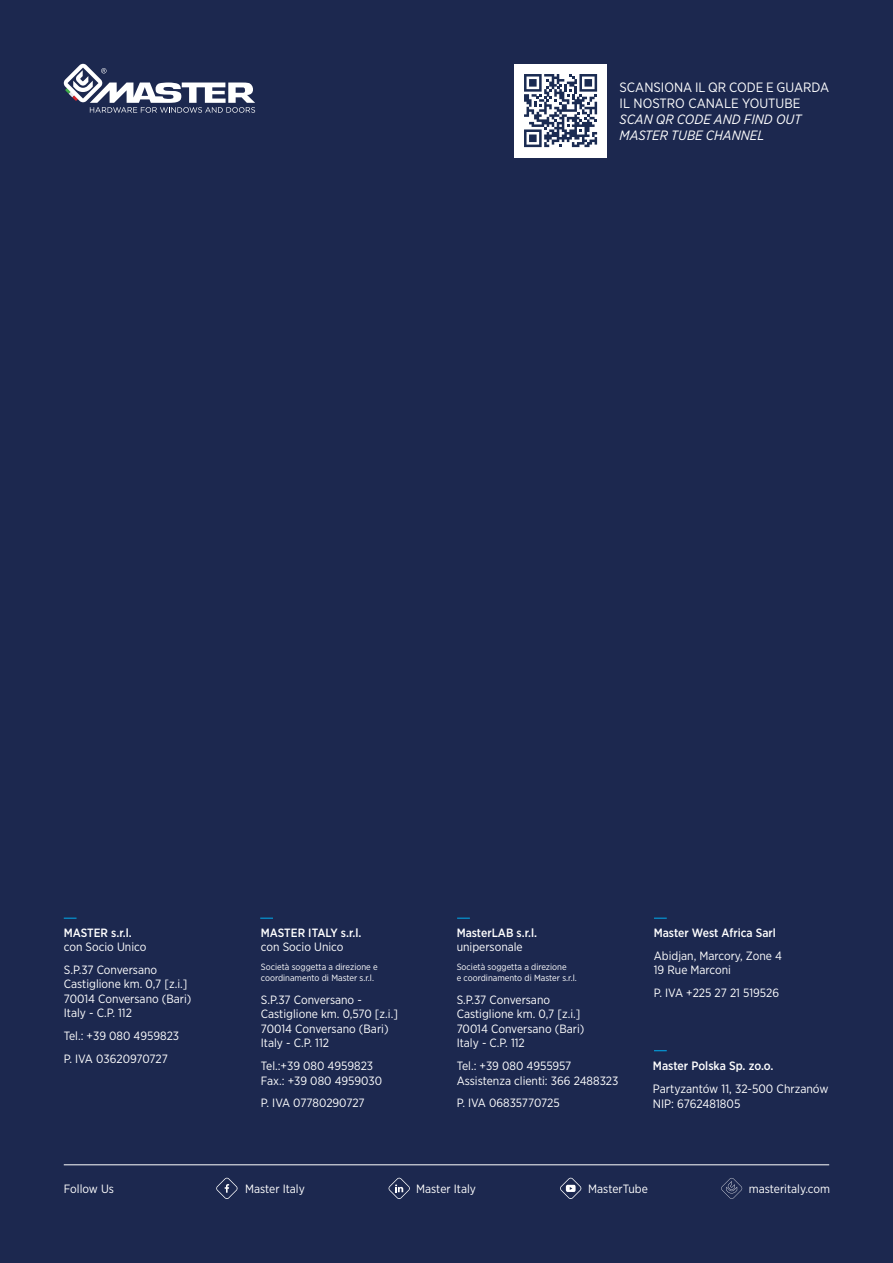
<style>
.page{position:relative;width:893px;height:1263px;background:#1c284f}
.page>*{position:absolute;margin:0;border:0;box-sizing:border-box;transform-origin:0 0}
.t1{font:13.5px/16.2px "Gotham Narrow";color:#fff}
.t2{font:italic 13.5px/16.2px "Gotham Narrow";color:#fff}
.t3{font:12.15px/14.5px "Gotham Narrow";color:#fff}
.t4{font:500 12.15px "Gotham Narrow";color:#fff}
.t5{font:12px/14.4px "Gotham Narrow";color:#fff}
.t6{font:500 12px "Gotham Narrow";color:#fff}
.t7{font:9px/10.8px "Gotham Narrow";color:#fff}
</style>
<div class="page">
<div style="left:514px;top:64px;width:93px;height:93px;background:#fff"></div>
<svg style="left:63px;top:63px;width:193px;height:50px"></svg>
<svg style="left:524px;top:74px;width:73px;height:73px"></svg>
<svg style="left:64px;top:918px;width:13px;height:1px"></svg>
<svg style="left:260px;top:918px;width:13px;height:1px"></svg>
<svg style="left:457px;top:918px;width:13px;height:1px"></svg>
<svg style="left:654px;top:918px;width:13px;height:1px"></svg>
<svg style="left:654px;top:1050px;width:13px;height:1px"></svg>
<hr style="left:64px;top:1164px;width:765px;height:1px;background:#fff">
<svg style="left:216px;top:1178px;width:22px;height:21px"></svg>
<svg style="left:389px;top:1178px;width:21px;height:21px"></svg>
<svg style="left:721px;top:1178px;width:21px;height:21px"></svg>
<svg style="left:560px;top:1178px;width:22px;height:21px"></svg>
<p class="t1" style="left:620px;top:79px;width:211px">SCANSIONA IL QR CODE E GUARDA<br>IL NOSTRO CANALE YOUTUBE</p>
<p class="t2" style="left:620px;top:111px;width:183px">SCAN QR CODE AND FIND OUT<br>MASTER TUBE CHANNEL</p>
<p class="t6" style="left:64px;top:925px;width:70px">MASTER s.r.l.</p>
<p class="t5" style="left:64px;top:935px;width:95px;line-height:23px">con Socio Unico<br>S.P.37 Conversano</p>
<p class="t5" style="left:64px;top:977px;width:129px">Castiglione km. 0,7 [z.i.]<br>70014 Conversano (Bari)<br>Italy - C.P. 112</p>
<p class="t5" style="left:64px;top:1024px;width:117px;line-height:23px">Tel.: +39 080 4959823<br>P. IVA 03620970727</p>
<p class="t6" style="left:261px;top:925px;width:102px">MASTER ITALY s.r.l.</p>
<p class="t5" style="left:261px;top:939px;width:84px">con Socio Unico</p>
<p class="t7" style="left:261px;top:961px;width:118px">Società soggetta a direzione e coordinamento di Master s.r.l.</p>
<p class="t5" style="left:261px;top:992px;width:139px">S.P.37 Conversano -<br>Castiglione km. 0,570 [z.i.]<br>70014 Conversano (Bari)<br>Italy - C.P. 112</p>
<p class="t5" style="left:261px;top:1058px;width:123px">Tel.:+39 080 4959823<br>Fax.: +39 080 4959030</p>
<p class="t5" style="left:261px;top:1096px;width:105px">P. IVA 07780290727</p>
<p class="t6" style="left:457px;top:925px;width:82px">MasterLAB s.r.l.</p>
<p class="t5" style="left:457px;top:939px;width:68px">unipersonale</p>
<p class="t7" style="left:457px;top:961px;width:122px">Società soggetta a direzione<br>e coordinamento di Master s.r.l.</p>
<p class="t5" style="left:457px;top:992px;width:129px">S.P.37 Conversano<br>Castiglione km. 0,7 [z.i.]<br>70014 Conversano (Bari)<br>Italy - C.P. 112</p>
<p class="t5" style="left:457px;top:1058px;width:163px">Tel.: +39 080 4955957<br>Assistenza clienti: 366 2488323</p>
<p class="t5" style="left:457px;top:1096px;width:104px">P. IVA 06835770725</p>
<p class="t6" style="left:654px;top:925px;width:124px">Master West Africa Sarl</p>
<p class="t5" style="left:654px;top:948px;width:130px">Abidjan, Marcory, Zone 4<br>19 Rue Marconi</p>
<p class="t5" style="left:654px;top:985px;width:127px">P. IVA +225 27 21 519526</p>
<p class="t4" style="left:653px;top:1058px;width:122px">Master Polska Sp. zo.o.</p>
<p class="t3" style="left:653px;top:1081px;width:177px">Partyzantów 11, 32-500 Chrzanów<br>NIP: 6762481805</p>
<p class="t5" style="left:64px;top:1181px;width:52px">Follow Us</p>
<p class="t5" style="left:245px;top:1181px;width:61px">Master Italy</p>
<p class="t5" style="left:416px;top:1181px;width:61px">Master Italy</p>
<p class="t5" style="left:588px;top:1181px;width:61px">MasterTube</p>
<p class="t5" style="left:749px;top:1181px;width:83px">masteritaly.com</p>
</div>
